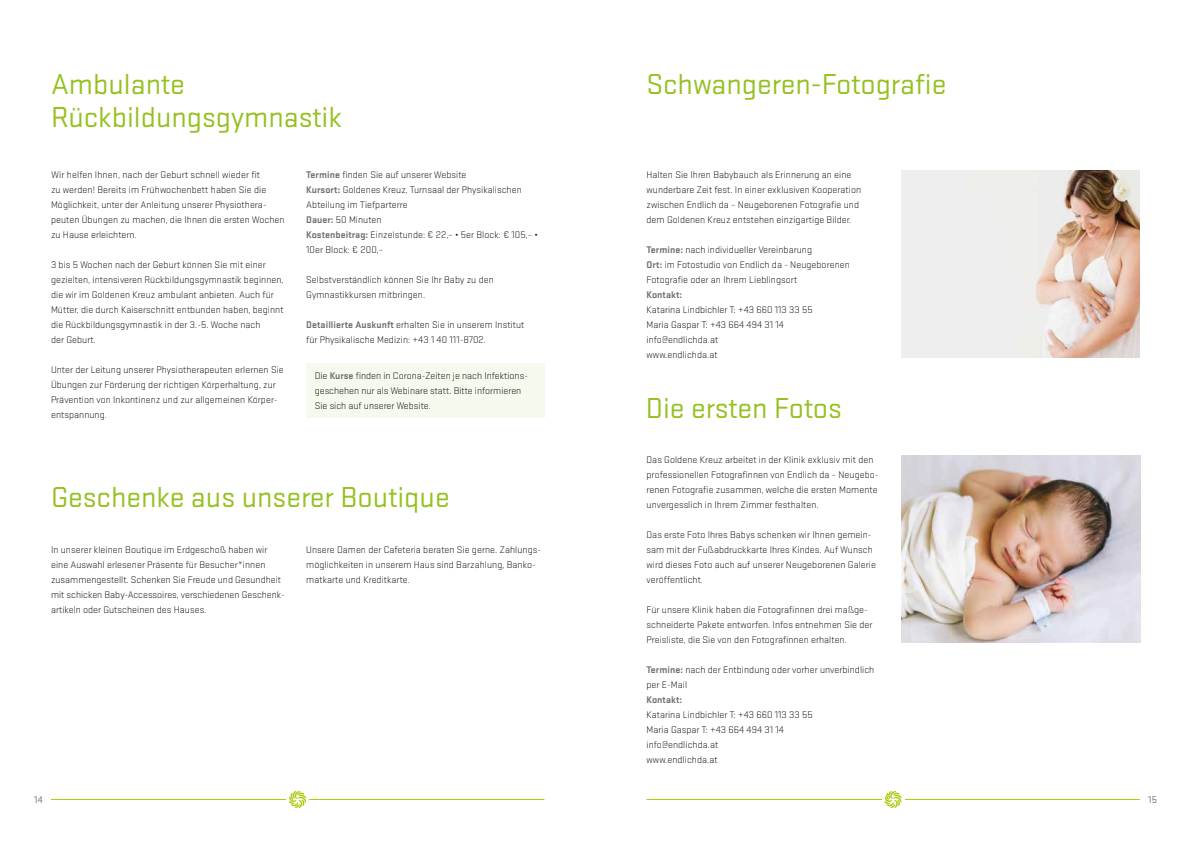
<style>
.page{position:relative;width:1191px;height:842px;background:#fff}
.page>*{position:absolute;margin:0;border:0;box-sizing:border-box;transform-origin:0 0}
.t1{font:30px/33px "Stratum 2";color:#95c11f}
.t2{font:300 10px/15px "Stratum 2";letter-spacing:.005em;color:#000}
.t3{font:700 10px "Stratum 2";letter-spacing:.005em;color:#706f6f}
.t4{font:10px "Stratum 2";color:#706f6f}
.s1{font-weight:700;color:#706f6f}
</style>
<div class="page">
<img style="left:901px;top:171px;width:239px;height:187px">
<img style="left:901px;top:456px;width:239px;height:187px">
<hr style="left:646px;top:799px;width:494px;height:1px;background:#afca0b">
<div style="left:882px;top:789px;width:22px;height:20px;background:#fff"></div>
<svg style="left:884px;top:791px;width:17px;height:17px"></svg>
<hr style="left:51px;top:799px;width:493px;height:1px;background:#afca0b">
<div style="left:286px;top:789px;width:23px;height:20px;background:#fff"></div>
<svg style="left:289px;top:791px;width:17px;height:17px"></svg>
<div style="left:306px;top:363px;width:238px;height:55px;background:#f6f9ed"></div>
<h1 class="t1" style="left:51px;top:66px;width:292px">Ambulante<br>Rückbildungsgymnastik</h1>
<p class="t2" style="left:51px;top:166px;width:235px">Wir helfen Ihnen, nach der Geburt schnell wieder fit<br>zu werden! Bereits im Frühwochenbett haben Sie die Möglichkeit, unter der Anleitung unserer Physiothera&shy;peuten Übungen zu machen, die Ihnen die ersten Wochen zu Hause erleichtern.</p>
<p class="t2" style="left:51px;top:256px;width:234px">3 bis 5 Wochen nach der Geburt können Sie mit einer gezielten, intensiveren Rückbildungsgymnastik beginnen, die wir im Goldenen Kreuz ambulant anbieten. Auch für Mütter, die durch Kaiserschnitt entbunden haben, beginnt die Rückbildungsgymnastik in der 3.-5. Woche nach<br>der Geburt.</p>
<p class="t2" style="left:51px;top:361px;width:234px">Unter der Leitung unserer Physiotherapeuten erlernen Sie Übungen zur Förderung der richtigen Körperhaltung, zur Prävention von Inkontinenz und zur allgemeinen Körper&shy;entspannung.</p>
<p class="t2" style="left:306px;top:166px;width:233px"><span class="s1">Termine</span> finden Sie auf unserer Website<br><span class="s1">Kursort:</span> Goldenes Kreuz, Turnsaal der Physikalischen Abteilung im Tiefparterre<br><span class="s1">Dauer:</span> 50 Minuten<br><span class="s1">Kostenbeitrag:</span> Einzelstunde: € 22,– • 5er Block: € 105,– • 10er Block: € 200,–</p>
<p class="t2" style="left:306px;top:271px;width:189px">Selbstverständlich können Sie Ihr Baby zu den<br>Gymnastikkursen mitbringen.</p>
<p class="t2" style="left:306px;top:316px;width:220px"><span class="s1">Detaillierte Auskunft</span> erhalten Sie in unserem Institut für Physikalische Medizin: +43 1 40 111-8702.</p>
<p class="t2" style="left:315px;top:368px;width:215px">Die <span class="s1">Kurse</span> finden in Corona-Zeiten je nach Infektions&shy;geschehen nur als Webinare statt. Bitte informieren<br>Sie sich auf unserer Website.</p>
<h1 class="t1" style="left:51px;top:479px;width:400px">Geschenke aus unserer Boutique</h1>
<p class="t2" style="left:51px;top:541px;width:235px">In unserer kleinen Boutique im Erdgeschoß haben wir eine Auswahl erlesener Präsente für Besucher*innen zusammengestellt. Schenken Sie Freude und Gesundheit mit schicken Baby-Accessoires, verschiedenen Geschenk&shy;artikeln oder Gutscheinen des Hauses.</p>
<p class="t2" style="left:306px;top:541px;width:236px">Unsere Damen der Cafeteria beraten Sie gerne. Zahlungs&shy;möglichkeiten in unserem Haus sind Barzahlung, Banko&shy;matkarte und Kreditkarte.</p>
<h1 class="t1" style="left:646px;top:66px;width:301px">Schwangeren-Fotografie</h1>
<p class="t2" style="left:646px;top:166px;width:216px">Halten Sie Ihren Babybauch als Erinnerung an eine wunderbare Zeit fest. In einer exklusiven Kooperation zwischen Endlich da – Neugeborenen Fotografie und dem Goldenen Kreuz entstehen einzigartige Bilder.</p>
<p class="t2" style="left:646px;top:241px;width:205px"><span class="s1">Termine:</span> nach individueller Vereinbarung<br><span class="s1">Ort:</span> im Fotostudio von Endlich da - Neugeborenen<br>Fotografie oder an Ihrem Lieblingsort</p>
<p class="t3" style="left:646px;top:287px;width:37px">Kontakt:</p>
<p class="t2" style="left:646px;top:301px;width:168px">Katarina Lindbichler T: +43 660 113 33 55<br>Maria Gaspar T: +43 664 494 31 14 info@endlichda.at<br>www.endlichda.at</p>
<h1 class="t1" style="left:646px;top:390px;width:198px">Die ersten Fotos</h1>
<p class="t2" style="left:646px;top:451px;width:233px">Das Goldene Kreuz arbeitet in der Klinik exklusiv mit den professionellen Fotografinnen von Endlich da – Neugebo&shy;renen Fotografie zusammen, welche die ersten Momente unvergesslich in Ihrem Zimmer festhalten.</p>
<p class="t2" style="left:646px;top:526px;width:231px">Das erste Foto Ihres Babys schenken wir Ihnen gemein&shy;sam mit der Fußabdruckkarte Ihres Kindes. Auf Wunsch wird dieses Foto auch auf unserer Neugeborenen Galerie veröffentlicht.</p>
<p class="t2" style="left:646px;top:601px;width:227px">Für unsere Klinik haben die Fotografinnen drei maßge&shy;schneiderte Pakete entworfen. Infos entnehmen Sie der<br>Preisliste, die Sie von den Fotografinnen erhalten.</p>
<p class="t2" style="left:646px;top:661px;width:229px"><span class="s1">Termine:</span> nach der Entbindung oder vorher unverbindlich per E-Mail</p>
<p class="t3" style="left:646px;top:692px;width:37px">Kontakt:</p>
<p class="t2" style="left:646px;top:706px;width:168px">Katarina Lindbichler T: +43 660 113 33 55<br>Maria Gaspar T: +43 664 494 31 14 info@endlichda.at<br>www.endlichda.at</p>
<p class="t4" style="left:34px;top:793px;width:10px">14</p>
<p class="t4" style="left:1148px;top:793px;width:10px">15</p>
</div>
